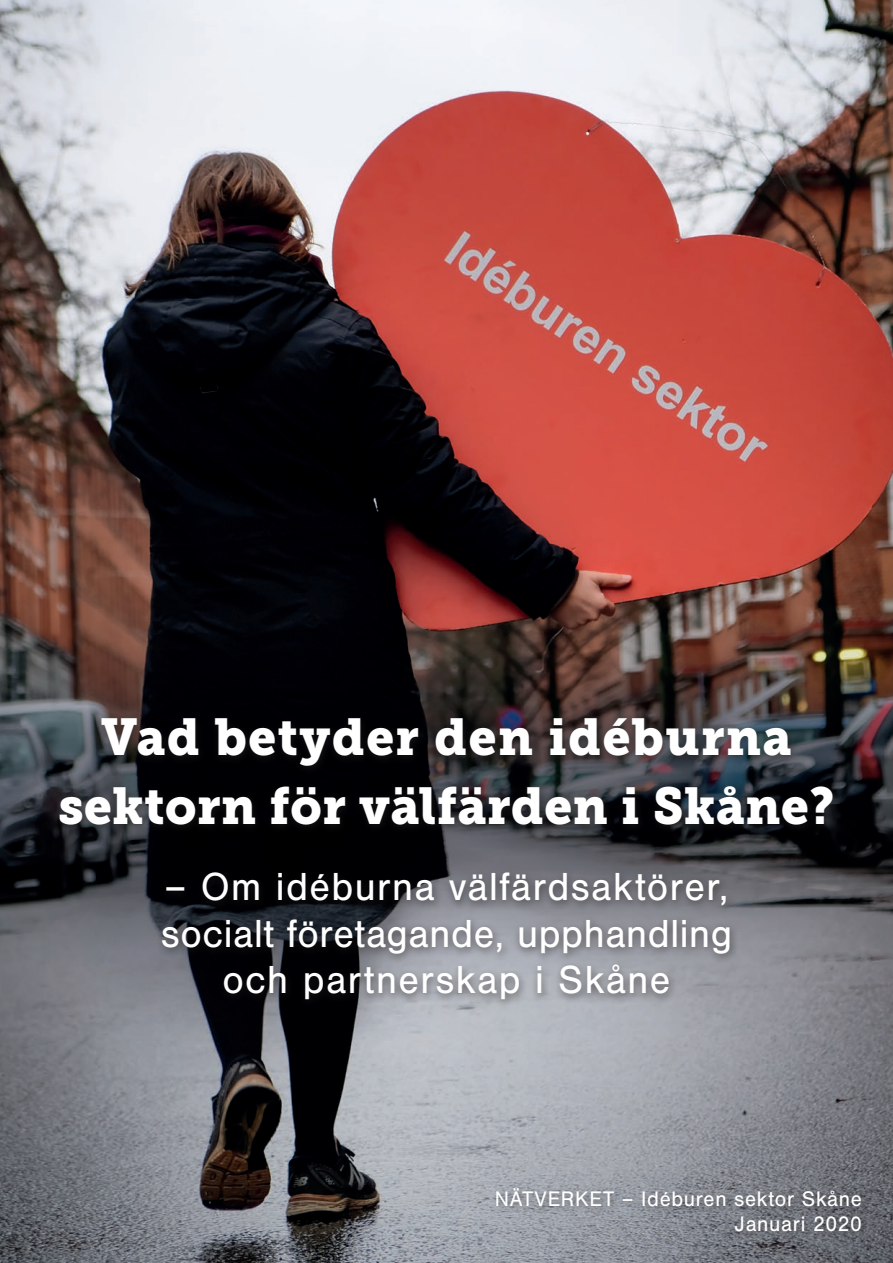
<style>
.page{position:relative;width:893px;height:1263px;background:#fff}
.page>*{position:absolute;margin:0;border:0;box-sizing:border-box;transform-origin:0 0}
.t1{font:51.45px "Museo Slab 900";letter-spacing:.01em;color:#fff;scale:.96 1}
.t2{font:51.45px "Museo Slab 900";letter-spacing:.03em;color:#fff;scale:.96 1}
.t3{font:40.5px "Nimbus San";letter-spacing:.03em;color:#fff;scale:.96 1}
.t4{font:21.9px "Nimbus San";letter-spacing:.03em;color:#fff;scale:.96 1}
</style>
<div class="page">
<img style="left:0;top:0;width:893px;height:1263px">
<div style="left:53px;top:713px;width:788px;height:297px;background:#231f20;opacity:.6"></div>
<div style="left:492px;top:1183px;width:378px;height:58px;background:#231f20;opacity:.4"></div>
<p class="t2" style="left:101px;top:707px;width:721px">Vad betyder den idéburna</p>
<p class="t1" style="left:59px;top:776px;width:810px">sektorn för välfärden i Skåne?</p>
<p class="t3" style="left:164px;top:864px;width:589px">– Om idéburna välfärdsaktörer,</p>
<p class="t3" style="left:161px;top:911px;width:596px">socialt företagande, upphandling</p>
<p class="t3" style="left:222px;top:957px;width:468px">och partnerskap i Skåne</p>
<p class="t4" style="left:495px;top:1186px;width:384px">NÄTVERKET – Idéburen sektor Skåne</p>
<p class="t4" style="left:735px;top:1212px;width:134px">Januari 2020</p>
</div>
